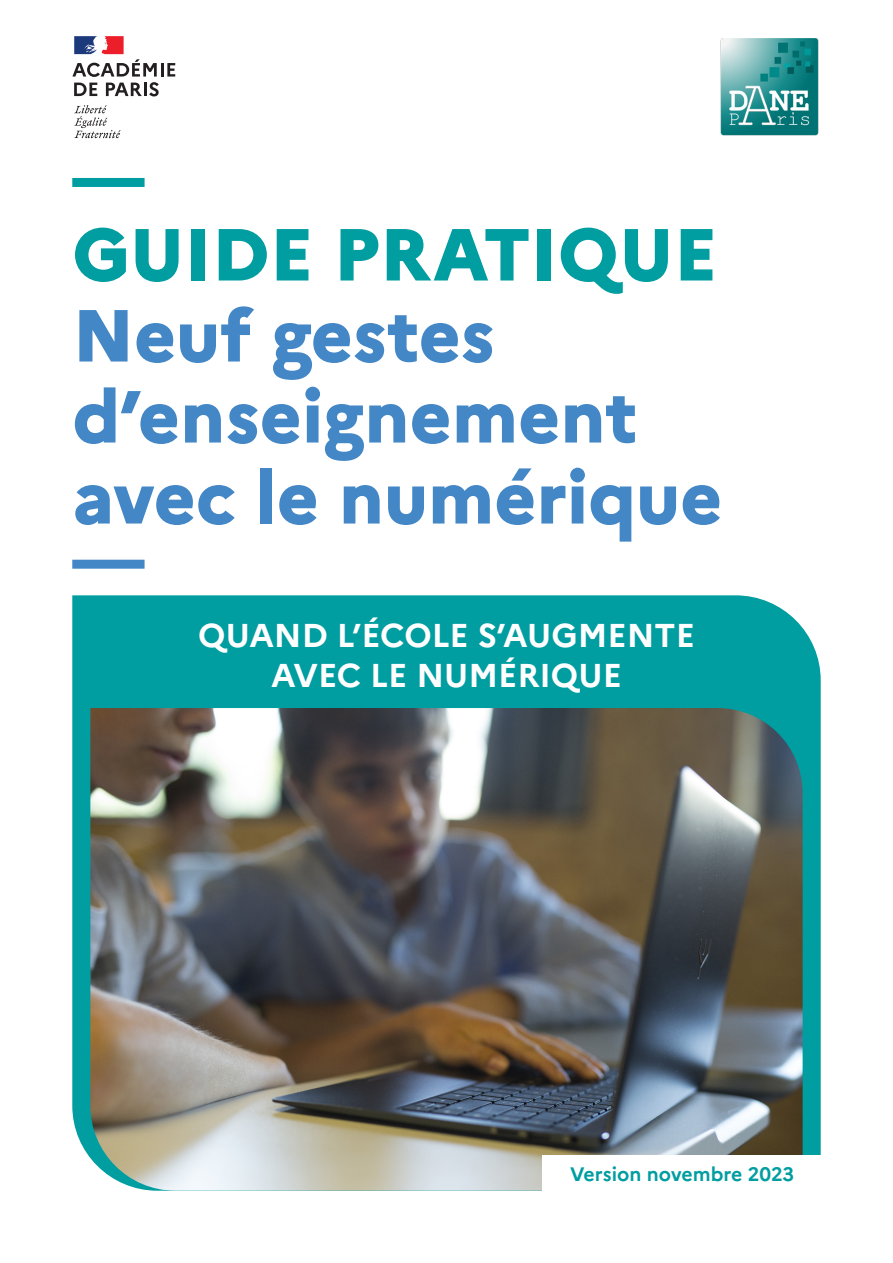
<style>
.page{position:relative;width:893px;height:1263px;background:#fff}
.page>*{position:absolute;margin:0;border:0;box-sizing:border-box;transform-origin:0 0}
.t1{font:800 73.5px/81px "Marianne";color:#4387c7}
.texte__2{font:700 33px/39.6px "Marianne";color:#fff;text-align:center}
.t2{font:700 19.5px "Marianne";color:#009da1}
.s1{color:#009da1}
</style>
<div class="page">
<div style="left:72px;top:595px;width:749px;height:563px;background:#009da1"></div>
<img style="left:90px;top:708px;width:713px;height:483px">
<div style="left:72px;top:178px;width:73px;height:9px;background:#009da1"></div>
<div style="left:72px;top:560px;width:73px;height:9px;background:#4387c7"></div>
<div style="left:542px;top:1155px;width:280px;height:37px;background:#fff"></div>
<svg style="left:74px;top:105px;width:47px;height:33px"></svg>
<svg style="left:72px;top:36px;width:103px;height:60px"></svg>
<img style="left:720px;top:38px;width:99px;height:98px">
<p class="t1" style="left:72px;top:214px;width:652px"><span class="s1">GUIDE PRATIQUE<br></span>Neuf gestes d’enseignement avec le numérique</p>
<p class="texte__2" style="left:198px;top:616px;width:498px">QUAND L’ÉCOLE S’AUGMENTE<br>AVEC LE NUMÉRIQUE</p>
<p class="t2" style="left:570px;top:1162px;width:226px">Version novembre 2023</p>
</div>
